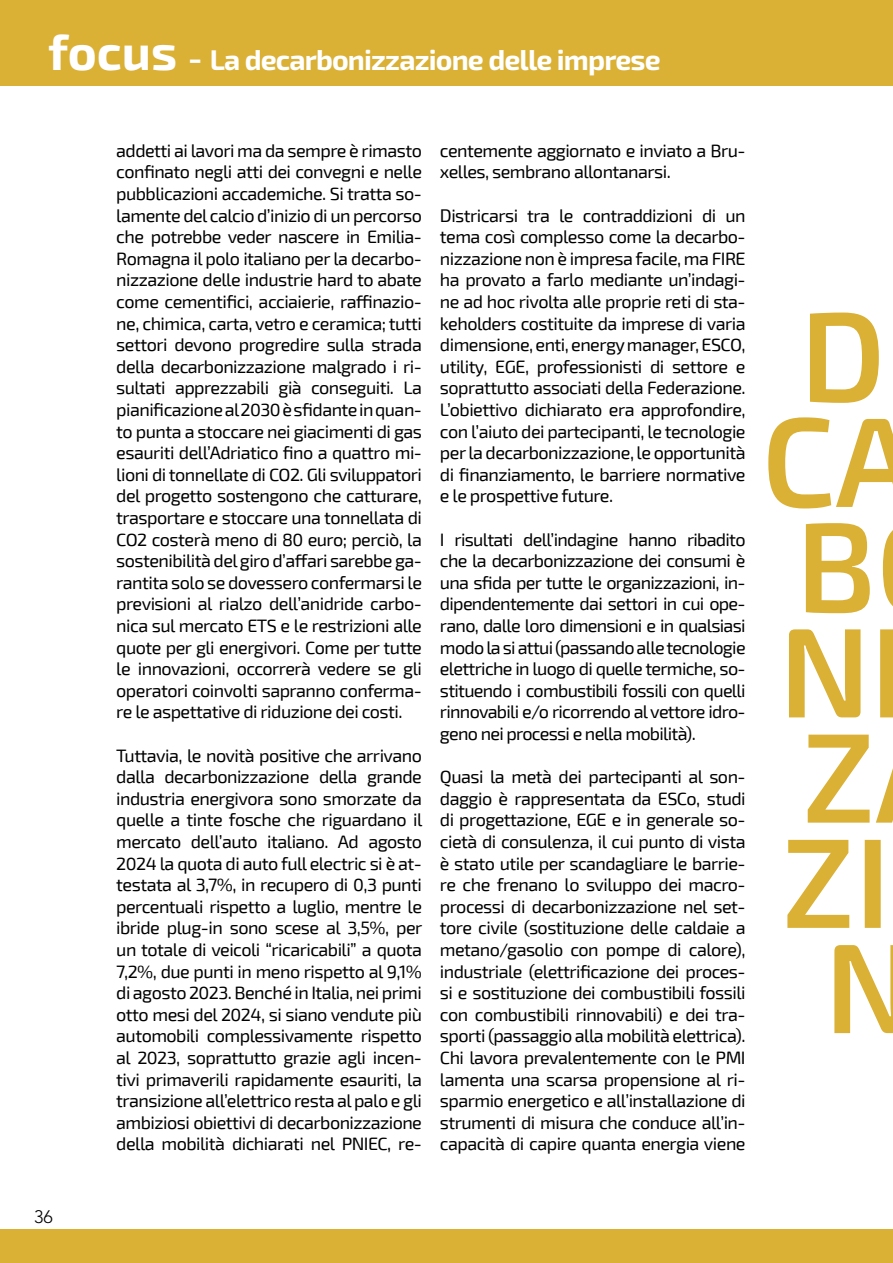
<style>
.page{position:relative;width:893px;height:1263px;background:#fff}
.page>*{position:absolute;margin:0;border:0;box-sizing:border-box;transform-origin:0 0}
.t1{font:700 28.5px "Exo 2";letter-spacing:-.03em;color:#fff}
.t2{font:18px/21.6px "Exo 2";letter-spacing:-.03em;color:#000;text-align:justify}
.t3{font:300 18px "Avenir LT Std";color:#000}
.s1{font-size:49.5px}
.s2{font-size:34.5px}
</style>
<div class="page">
<div style="left:0;top:0;width:893px;height:86px;background:#dab035"></div>
<div style="left:0;top:1229px;width:893px;height:34px;background:#dab035"></div>
<svg style="left:834px;top:945px;width:59px;height:88px"></svg>
<svg style="left:787px;top:839px;width:94px;height:89px"></svg>
<svg style="left:808px;top:735px;width:85px;height:88px"></svg>
<svg style="left:789px;top:629px;width:104px;height:88px"></svg>
<svg style="left:806px;top:523px;width:87px;height:91px"></svg>
<svg style="left:768px;top:417px;width:125px;height:91px"></svg>
<svg style="left:810px;top:313px;width:69px;height:90px"></svg>
<h1 class="t1" style="left:48px;top:43px;width:614px"><span class="s1">focus</span> <span class="s2">-</span> La decarbonizzazione delle imprese</h1>
<p class="t3" style="left:34px;top:1206px;width:20px">36</p>
<p class="t2" style="left:116px;top:139px;width:307px">addetti ai lavori ma da sempre è rimasto confinato negli atti dei convegni e nelle pubblicazioni accademiche. Si tratta so&shy;lamente del calcio d’inizio di un percorso che potrebbe veder nascere in Emilia-Romagna il polo italiano per la decarbo&shy;nizzazione delle industrie hard to abate come cementifici, acciaierie, raffinazio&shy;ne, chimica, carta, vetro e ceramica; tutti settori devono progredire sulla strada della decarbonizzazione malgrado i ri&shy;sultati apprezzabili già conseguiti. La pianificazione al 2030 è sfidante in quan&shy;to punta a stoccare nei giacimenti di gas esauriti dell’Adriatico fino a quattro mi&shy;lioni di tonnellate di CO2. Gli sviluppatori del progetto sostengono che catturare, trasportare e stoccare una tonnellata di CO2 costerà meno di 80 euro; perciò, la sostenibilità del giro d’affari sarebbe ga&shy;rantita solo se dovessero confermarsi le previsioni al rialzo dell’anidride carbo&shy;nica sul mercato ETS e le restrizioni alle quote per gli energivori. Come per tutte le innovazioni, occorrerà vedere se gli operatori coinvolti sapranno conferma&shy;re le aspettative di riduzione dei costi.</p>
<p class="t2" style="left:116px;top:744px;width:308px">Tuttavia, le novità positive che arrivano dalla decarbonizzazione della grande industria energivora sono smorzate da quelle a tinte fosche che riguardano il mercato dell’auto italiano. Ad agosto 2024 la quota di auto full electric si è at&shy;testata al 3,7%, in recupero di 0,3 punti percentuali rispetto a luglio, mentre le ibride plug-in sono scese al 3,5%, per un totale di veicoli “ricaricabili” a quota 7,2%, due punti in meno rispetto al 9,1% di agosto 2023. Benché in Italia, nei primi otto mesi del 2024, si siano vendute più automobili complessivamente rispetto al 2023, soprattutto grazie agli incen&shy;tivi primaverili rapidamente esauriti, la transizione all’elettrico resta al palo e gli ambiziosi obiettivi di decarbonizzazione della mobilità dichiarati nel PNIEC, re-</p>
<p class="t2" style="left:440px;top:139px;width:307px">centemente aggiornato e inviato a Bru&shy;xelles, sembrano allontanarsi.</p>
<p class="t2" style="left:440px;top:204px;width:307px">Districarsi tra le contraddizioni di un tema così complesso come la decarbo&shy;nizzazione non è impresa facile, ma FIRE ha provato a farlo mediante un’indagi&shy;ne ad hoc rivolta alle proprie reti di sta&shy;keholders costituite da imprese di varia dimensione, enti, energy manager, ESCO, utility, EGE, professionisti di settore e soprattutto associati della Federazione.<br>L’obiettivo dichiarato era approfondire, con l’aiuto dei partecipanti, le tecnologie per la decarbonizzazione, le opportunità di finanziamento, le barriere normative e le prospettive future.</p>
<p class="t2" style="left:440px;top:528px;width:307px">I risultati dell’indagine hanno ribadito che la decarbonizzazione dei consumi è una sfida per tutte le organizzazioni, in&shy;dipendentemente dai settori in cui ope&shy;rano, dalle loro dimensioni e in qualsiasi modo la si attui (passando alle tecnologie elettriche in luogo di quelle termiche, so&shy;stituendo i combustibili fossili con quelli rinnovabili e/o ricorrendo al vettore idro&shy;geno nei processi e nella mobilità).</p>
<p class="t2" style="left:440px;top:765px;width:307px">Quasi la metà dei partecipanti al son&shy;daggio è rappresentata da ESCo, studi di progettazione, EGE e in generale so&shy;cietà di consulenza, il cui punto di vista è stato utile per scandagliare le barrie&shy;re che frenano lo sviluppo dei macro&shy;processi di decarbonizzazione nel set&shy;tore civile (sostituzione delle caldaie a metano/gasolio con pompe di calore), industriale (elettrificazione dei proces&shy;si e sostituzione dei combustibili fossili con combustibili rinnovabili) e dei tra&shy;sporti (passaggio alla mobilità elettrica).<br>Chi lavora prevalentemente con le PMI lamenta una scarsa propensione al ri&shy;sparmio energetico e all’installazione di strumenti di misura che conduce all’in&shy;capacità di capire quanta energia viene</p>
</div>
